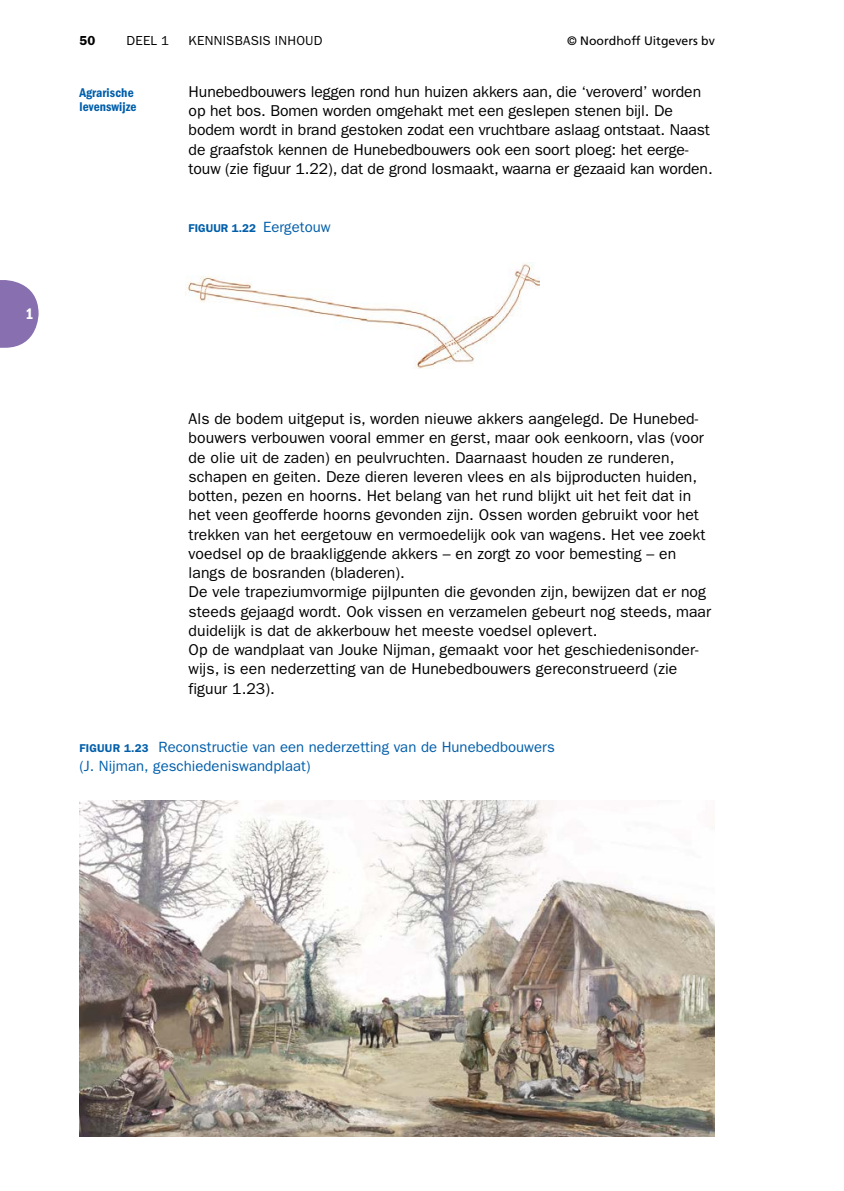
<style>
.page{position:relative;width:844px;height:1191px;background:#fff}
.page>*{position:absolute;margin:0;border:0;box-sizing:border-box;transform-origin:0 0}
.t1{font:17.15px "ITC Franklin Gothic Std";letter-spacing:.005em;color:#005eaa}
.t2{font:15.75px/19.2px "ITC Franklin Gothic Std";letter-spacing:.005em;color:#000}
.t3{font:15.75px "ITC Franklin Gothic Std Dm Cd";color:#fff}
.t4{font:14.88px/19.2px "ITC Franklin Gothic Std";letter-spacing:.005em;color:#005eaa}
.t5{font:13.12px "ITC Franklin Gothic Std";letter-spacing:.02em;color:#000}
.t6{font:13.12px/14.3px "ITC Franklin Gothic Std Dm Cd";letter-spacing:.01em;color:#005eaa}
.t7{font:600 13.12px "ITC Franklin Gothic Std";color:#000}
.t8{font:12.25px "Frutiger LT Std";color:#000}
.t9{font:600 11.38px "ITC Franklin Gothic Std";letter-spacing:.005em;color:#005eaa}
.s1{font-weight:400;font-size:14.88px}
.s2{font-weight:600;font-size:11.38px}
</style>
<div class="page">
<svg style="left:0;top:280px;width:39px;height:68px"></svg>
<img style="left:79px;top:800px;width:635px;height:336px">
<img style="left:185px;top:262px;width:354px;height:106px">
<p class="t3" style="left:26px;top:304px;width:10px">1</p>
<p class="t7" style="left:79px;top:32px;width:17px">50</p>
<p class="t5" style="left:127px;top:33px;width:44px">DEEL 1</p>
<p class="t5" style="left:189px;top:33px;width:135px">KENNISBASIS INHOUD</p>
<p class="t8" style="left:567px;top:33px;width:149px">© Noordhoff Uitgevers bv</p>
<p class="t6" style="left:79px;top:85px;width:59px">Agrarische levenswijze</p>
<p class="t2" style="left:189px;top:82px;width:525px">Hunebedbouwers leggen rond hun huizen akkers aan, die ‘veroverd’ worden op het bos. Bomen worden omgehakt met een geslepen stenen bijl. De bodem wordt in brand gestoken zodat een vruchtbare aslaag ontstaat. Naast de graafstok kennen de Hunebedbouwers ook een soort ploeg: het eerge&shy;touw (zie figuur 1.22), dat de grond losmaakt, waarna er gezaaid kan worden.</p>
<p class="t1" style="left:280px;top:216px;width:79px">Eergetouw</p>
<p class="t9" style="left:189px;top:221px;width:143px">FIGUUR 1.22 <span class="s1">Eergetouw</span></p>
<p class="t2" style="left:189px;top:409px;width:524px">Als de bodem uitgeput is, worden nieuwe akkers aangelegd. De Hunebed&shy;bouwers verbouwen vooral emmer en gerst, maar ook eenkoorn, vlas (voor de olie uit de zaden) en peulvruchten. Daarnaast houden ze runderen, schapen en geiten. Deze dieren leveren vlees en als bijproducten huiden, botten, pezen en hoorns. Het belang van het rund blijkt uit het feit dat in het veen geofferde hoorns gevonden zijn. Ossen worden gebruikt voor het trekken van het eergetouw en vermoedelijk ook van wagens. Het vee zoekt voedsel op de braakliggende akkers – en zorgt zo voor bemesting – en langs de bosranden (bladeren).<br>De vele trapeziumvormige pijlpunten die gevonden zijn, bewijzen dat er nog steeds gejaagd wordt. Ook vissen en verzamelen gebeurt nog steeds, maar duidelijk is dat de akkerbouw het meeste voedsel oplevert.<br>Op de wandplaat van Jouke Nijman, gemaakt voor het geschiedenisonder&shy;wijs, is een nederzetting van de Hunebedbouwers gereconstrueerd (zie figuur 1.23).</p>
<p class="t4" style="left:79px;top:737px;width:476px"><span class="s2">FIGUUR 1.23</span> Reconstructie van een nederzetting van de Hunebedbouwers (J. Nijman, geschiedeniswandplaat)</p>
</div>
